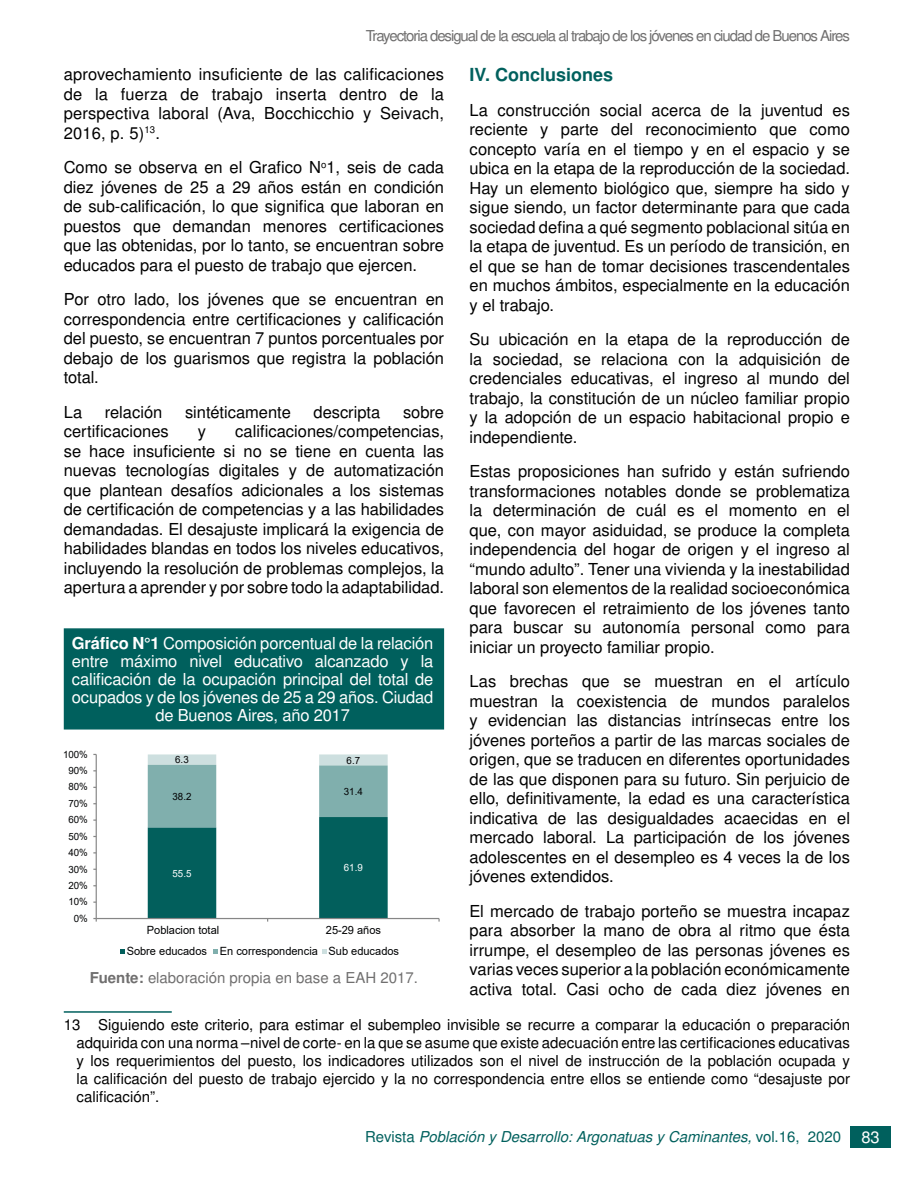
<style>
.page{position:relative;width:918px;height:1188px;background:#fff}
.page>*{position:absolute;margin:0;border:0;box-sizing:border-box;transform-origin:0 0}
.t1{font:700 18px "Nimbus San L";color:#00605d}
.t2{font:16.5px/19.5px "Nimbus San L";color:#000;text-align:justify}
.t3{font:16.5px/18px "Nimbus San L";letter-spacing:-.01em;color:#fff;text-align:center}
.t4{font:15px/18px "Nimbus San L";color:#000;text-align:justify}
.t5{font:15px "Nimbus San L";letter-spacing:-.07em;color:#706f6f}
.t6{font:italic 15px "Nimbus San L";color:#00605d}
.t7{font:15px "Nimbus San L";color:#706f6f}
.t8{font:11.4px/21.3px "Arial";letter-spacing:.005em;color:#010203}
.t9{font:10.05px "Arial";letter-spacing:.005em;color:#010203}
.t10{font:10.05px "Arial";color:#fff}
.s1{font-weight:700}
.s2{font-style:normal}
.s3{font-style:normal;font-size:16.5px;color:#fff}
</style>
<div class="page">
<div style="left:850px;top:1126px;width:41px;height:22px;background:#00605d"></div>
<hr style="left:64px;top:1011px;width:108px;height:2px;background:#00605d">
<div style="left:64px;top:628px;width:380px;height:102px;background:#00605d;border:2px solid #00605d"></div>
<hr style="left:96px;top:754px;width:1px;height:165px;background:#868686">
<hr style="left:96px;top:918px;width:343px;height:1px;background:#868686">
<svg style="left:148px;top:754px;width:240px;height:168px"></svg>
<svg style="left:120px;top:949px;width:5px;height:5px"></svg>
<svg style="left:213px;top:949px;width:5px;height:5px"></svg>
<svg style="left:322px;top:949px;width:5px;height:5px"></svg>
<p class="t5" style="left:366px;top:25px;width:486px">Trayectoria desigual de la escuela al trabajo de los jóvenes en ciudad de Buenos Aires</p>
<p class="t2" style="left:64px;top:64px;width:382px">aprovechamiento insuficiente de las calificaciones de la fuerza de trabajo inserta dentro de la perspectiva laboral (Ava, Bocchicchio y Seivach, 2016, p. 5)<sup>13</sup>.</p>
<p class="t2" style="left:64px;top:157px;width:382px">Como se observa en el Grafico N<sup>o</sup>1, seis de cada diez jóvenes de 25 a 29 años están en condición de sub-calificación, lo que significa que laboran en puestos que demandan menores certificaciones que las obtenidas, por lo tanto, se encuentran sobre educados para el puesto de trabajo que ejercen.</p>
<p class="t2" style="left:64px;top:289px;width:382px">Por otro lado, los jóvenes que se encuentran en correspondencia entre certificaciones y calificación del puesto, se encuentran 7 puntos porcentuales por debajo de los guarismos que registra la población total.</p>
<p class="t2" style="left:64px;top:401px;width:20px">La</p>
<p class="t2" style="left:105px;top:401px;width:59px">relación</p>
<p class="t2" style="left:185px;top:401px;width:107px">sintéticamente</p>
<p class="t2" style="left:314px;top:401px;width:68px">descripta</p>
<p class="t2" style="left:403px;top:401px;width:43px">sobre</p>
<p class="t2" style="left:64px;top:421px;width:107px">certificaciones</p>
<p class="t2" style="left:198px;top:421px;width:10px">y</p>
<p class="t2" style="left:64px;top:421px;width:382px;text-indent:171px">calificaciones/competencias, se hace insuficiente si no se tiene en cuenta las nuevas tecnologías digitales y de automatización que plantean desafíos adicionales a los sistemas de certificación de competencias y a las habilidades demandadas. El desajuste implicará la exigencia de habilidades blandas en todos los niveles educativos, incluyendo la resolución de problemas complejos, la apertura a aprender y por sobre todo la adaptabilidad.</p>
<p class="t3" style="left:72px;top:633px;width:363px"><span class="s1">Gráfico N°1</span> Composición porcentual de la relación entre máximo nivel educativo alcanzado y la calificación de la ocupación principal del total de ocupados y de los jóvenes de 25 a 29 años. Ciudad de Buenos Aires, año 2017</p>
<p class="t9" style="left:63px;top:747px;width:26px">100%</p>
<p class="t9" style="left:68px;top:764px;width:21px">90%</p>
<p class="t9" style="left:68px;top:780px;width:21px">80%</p>
<p class="t9" style="left:68px;top:796px;width:21px">70%</p>
<p class="t9" style="left:68px;top:813px;width:21px">60%</p>
<p class="t9" style="left:68px;top:829px;width:21px">50%</p>
<p class="t9" style="left:68px;top:846px;width:21px">40%</p>
<p class="t9" style="left:68px;top:862px;width:21px">30%</p>
<p class="t9" style="left:68px;top:878px;width:21px">20%</p>
<p class="t9" style="left:68px;top:895px;width:21px">10%</p>
<p class="t9" style="left:74px;top:911px;width:16px">0%</p>
<p class="t9" style="left:175px;top:753px;width:15px">6.3</p>
<p class="t9" style="left:347px;top:753px;width:15px">6.7</p>
<p class="t9" style="left:172px;top:789px;width:21px">38.2</p>
<p class="t10" style="left:172px;top:866px;width:21px">55.5</p>
<p class="t9" style="left:344px;top:784px;width:21px">31.4</p>
<p class="t10" style="left:344px;top:861px;width:21px">61.9</p>
<p class="t8" style="left:127px;top:919px;width:274px;text-indent:199px">25-29 años<br>Sobre educados En correspondencia Sub educados</p>
<p class="t7" style="left:90px;top:967px;width:330px"><span class="s1">Fuente:</span> elaboración propia en base a EAH 2017.</p>
<p class="t8" style="left:147px;top:919px;width:74px">Poblacion total</p>
<p class="t1" style="left:470px;top:62px;width:145px">IV. Conclusiones</p>
<p class="t2" style="left:470px;top:100px;width:382px">La construcción social acerca de la juventud es reciente y parte del reconocimiento que como concepto varía en el tiempo y en el espacio y se ubica en la etapa de la reproducción de la sociedad.<br>Hay un elemento biológico que, siempre ha sido y sigue siendo, un factor determinante para que cada sociedad defina a qué segmento poblacional sitúa en la etapa de juventud. Es un período de transición, en el que se han de tomar decisiones trascendentales en muchos ámbitos, especialmente en la educación y el trabajo.</p>
<p class="t2" style="left:470px;top:329px;width:382px">Su ubicación en la etapa de la reproducción de la sociedad, se relaciona con la adquisición de credenciales educativas, el ingreso al mundo del trabajo, la constitución de un núcleo familiar propio y la adopción de un espacio habitacional propio e independiente.</p>
<p class="t2" style="left:470px;top:461px;width:382px">Estas proposiciones han sufrido y están sufriendo transformaciones notables donde se problematiza la determinación de cuál es el momento en el que, con mayor asiduidad, se produce la completa independencia del hogar de origen y el ingreso al “mundo adulto”. Tener una vivienda y la inestabilidad laboral son elementos de la realidad socioeconómica que favorecen el retraimiento de los jóvenes tanto para buscar su autonomía personal como para iniciar un proyecto familiar propio.</p>
<p class="t2" style="left:470px;top:671px;width:382px">Las brechas que se muestran en el artículo muestran la coexistencia de mundos paralelos y evidencian las distancias intrínsecas entre los jóvenes porteños a partir de las marcas sociales de origen, que se traducen en diferentes oportunidades de las que disponen para su futuro. Sin perjuicio de ello, definitivamente, la edad es una característica indicativa de las desigualdades acaecidas en el mercado laboral. La participación de los jóvenes adolescentes en el desempleo es 4 veces la de los jóvenes extendidos.</p>
<p class="t2" style="left:470px;top:901px;width:382px">El mercado de trabajo porteño se muestra incapaz para absorber la mano de obra al ritmo que ésta irrumpe, el desempleo de las personas jóvenes es varias veces superior a la población económicamente activa total. Casi ocho de cada diez jóvenes en</p>
<p class="t4" style="left:77px;top:1015px;width:775px;text-indent:-13px">13 Siguiendo este criterio, para estimar el subempleo invisible se recurre a comparar la educación o preparación adquirida con una norma –nivel de corte- en la que se asume que existe adecuación entre las certificaciones educativas y los requerimientos del puesto, los indicadores utilizados son el nivel de instrucción de la población ocupada y la calificación del puesto de trabajo ejercido y la no correspondencia entre ellos se entiende como “desajuste por calificación”.</p>
<p class="t6" style="left:365px;top:1125px;width:516px"><span class="s2">Revista</span> Población y Desarrollo: Argonatuas y Caminantes, <span class="s2">vol.16, 2020</span> <span class="s3">83</span></p>
</div>
